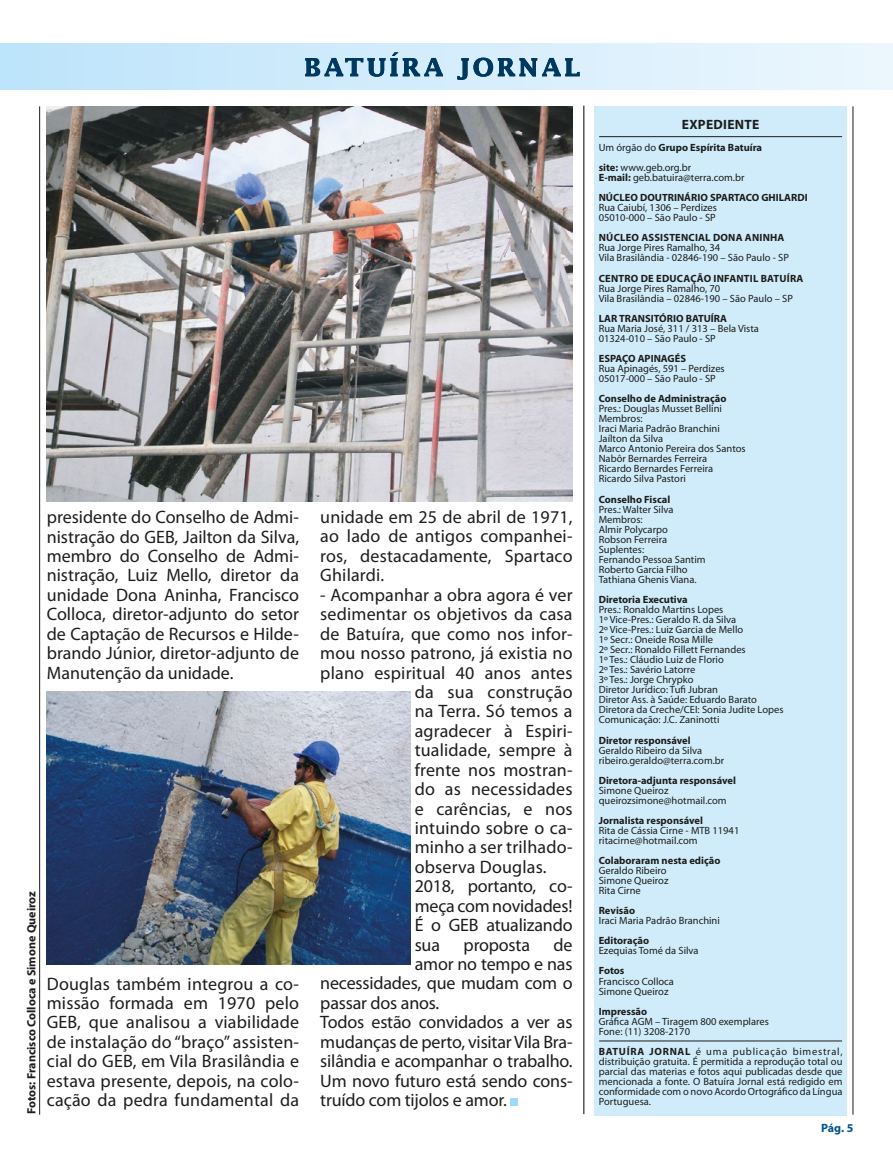
<style>
.page{position:relative;width:893px;height:1170px;background:#fff}
.page>*{position:absolute;margin:0;border:0;box-sizing:border-box;transform-origin:0 0}
.t1{font:18px/19.4px "Myriad Pro";letter-spacing:.005em;color:#1d1d1b;text-align:justify}
.t2{font:700 13.5px "Myriad Pro";letter-spacing:.02em;color:#1d1d1b}
.t3{font:700 12px "Myriad Pro";color:#1d1d1b}
.t4{font:700 12px "Myriad Pro";color:#005290}
.t5{font:10.5px/10.1px "Myriad Pro";color:#1d1d1b}
.t6{font:700 10.5px/20.1px "Myriad Pro";color:#1d1d1b}
.t7{font:700 10.5px "Myriad Pro";letter-spacing:.02em;color:#1d1d1b}
.s1{font-weight:400}
.s2{font-weight:700}
</style>
<div class="page">
<div style="left:0;top:44px;width:893px;height:45px;background:linear-gradient(to right,#bde4fa,#ecf6fd)"></div>
<hr style="left:853px;top:106px;width:1px;height:1008px;background:#1d1d1b">
<hr style="left:39px;top:106px;width:1px;height:1008px;background:#1d1d1b">
<svg style="left:305px;top:52px;width:138px;height:25px;background:#85abc3"></svg>
<svg style="left:457px;top:58px;width:123px;height:22px;background:#80a4bc"></svg>
<div style="left:594px;top:106px;width:252px;height:1009px;background:#d0ecfb"></div>
<hr style="left:599px;top:1040px;width:243px;height:1px;background:#1d1d1b">
<hr style="left:599px;top:136px;width:243px;height:1px;background:#1d1d1b">
<hr style="left:583px;top:106px;width:1px;height:1007px;background:#1d1d1b">
<div style="left:510px;top:1097px;width:8px;height:8px;background:#a1daf8"></div>
<img style="left:47px;top:106px;width:526px;height:395px">
<img style="left:47px;top:691px;width:363px;height:273px">
<p class="t1" style="left:47px;top:507px;width:254px">presidente do Conselho de Admi&shy;nistração do GEB, Jailton da Silva, membro do Conselho de Admi&shy;nistração, Luiz Mello, diretor da unidade Dona Aninha, Francisco Colloca, diretor-adjunto do setor de Captação de Recursos e Hilde&shy;brando Júnior, diretor-adjunto de Manutenção da unidade.</p>
<p class="t3" style="left:24px;top:1113px;width:224px;rotate:-90deg">Fotos: Francisco Colloca e Simone Queiroz</p>
<h1 class="t1" style="left:47px;top:973px;width:254px">Douglas também integrou a co&shy;missão formada em 1970 pelo GEB, que analisou a viabilidade de instalação do “braço” assisten&shy;cial do GEB, em Vila Brasilândia e estava presente, depois, na colo&shy;cação da pedra fundamental da</h1>
<h1 class="t1" style="left:320px;top:507px;width:254px">unidade em 25 de abril de 1971, ao lado de antigos companhei&shy;ros, destacadamente, Spartaco Ghilardi.</h1>
<h1 class="t1" style="left:320px;top:584px;width:254px">- Acompanhar a obra agora é ver</h1>
<h1 class="t1" style="left:320px;top:604px;width:254px">sedimentar os objetivos da casa</h1>
<h1 class="t1" style="left:320px;top:623px;width:254px">de Batuíra, que como nos infor-</h1>
<h1 class="t1" style="left:320px;top:643px;width:254px">mou nosso patrono, já existia no</h1>
<h1 class="t1" style="left:320px;top:662px;width:254px">plano espiritual 40 anos antes</h1>
<h1 class="t1" style="left:415px;top:682px;width:159px">da sua construção</h1>
<h1 class="t1" style="left:415px;top:701px;width:159px">na Terra. Só temos a</h1>
<h1 class="t1" style="left:415px;top:720px;width:159px">agradecer à Espiri-</h1>
<h1 class="t1" style="left:415px;top:740px;width:159px">tualidade, sempre à</h1>
<h1 class="t1" style="left:415px;top:759px;width:159px">frente nos mostran-</h1>
<h1 class="t1" style="left:415px;top:779px;width:159px">do as necessidades</h1>
<h1 class="t1" style="left:415px;top:798px;width:159px">e carências, e nos</h1>
<h1 class="t1" style="left:415px;top:818px;width:159px">intuindo sobre o ca-</h1>
<h1 class="t1" style="left:415px;top:837px;width:159px">minho a ser trilhado-</h1>
<h1 class="t1" style="left:415px;top:856px;width:133px">observa Douglas.</h1>
<h1 class="t1" style="left:415px;top:876px;width:159px">2018, portanto, co-</h1>
<h1 class="t1" style="left:415px;top:895px;width:159px">meça com novidades!</h1>
<h1 class="t1" style="left:415px;top:915px;width:159px">É o GEB atualizando</h1>
<h1 class="t1" style="left:415px;top:934px;width:27px">sua</h1>
<h1 class="t1" style="left:464px;top:934px;width:68px">proposta</h1>
<h1 class="t1" style="left:554px;top:934px;width:20px">de</h1>
<h1 class="t1" style="left:415px;top:953px;width:159px">amor no tempo e nas</h1>
<h1 class="t1" style="left:320px;top:973px;width:254px">necessidades, que mudam com o</h1>
<h1 class="t1" style="left:320px;top:992px;width:121px">passar dos anos.</h1>
<h1 class="t1" style="left:320px;top:1012px;width:254px">Todos estão convidados a ver as</h1>
<h1 class="t1" style="left:320px;top:1031px;width:254px">mudanças de perto, visitar Vila Bra-</h1>
<h1 class="t1" style="left:320px;top:1051px;width:254px">silândia e acompanhar o trabalho.</h1>
<h1 class="t1" style="left:320px;top:1070px;width:254px">Um novo futuro está sendo cons-</h1>
<h1 class="t1" style="left:320px;top:1089px;width:188px">truído com tijolos e amor.</h1>
<p class="t2" style="left:682px;top:116px;width:79px">EXPEDIENTE</p>
<p class="t6" style="left:599px;top:137px;width:165px"><span class="s1">Um órgão do</span> Grupo Espírita Batuíra site: <span class="s1">www.geb.org.br</span></p>
<p class="t6" style="left:599px;top:167px;width:210px">E-mail: <span class="s1">geb.batuira@terra.com.br<br></span>NÚCLEO DOUTRINÁRIO SPARTACO GHILARDI</p>
<p class="t5" style="left:599px;top:202px;width:120px">Rua Caiubí, 1306 – Perdizes<br>05010-000 – São Paulo - SP</p>
<p class="t7" style="left:599px;top:231px;width:187px">NÚCLEO ASSISTENCIAL DONA ANINHA</p>
<p class="t5" style="left:599px;top:243px;width:192px">Rua Jorge Pires Ramalho, 34<br>Vila Brasilândia - 02846-190 – São Paulo - SP</p>
<p class="t7" style="left:599px;top:271px;width:206px">CENTRO DE EDUCAÇÃO INFANTIL BATUÍRA</p>
<p class="t5" style="left:599px;top:283px;width:196px">Rua Jorge Pires Ramalho, 70<br>Vila Brasilândia – 02846-190 – São Paulo – SP</p>
<p class="t6" style="left:599px;top:308px;width:130px">LAR TRANSITÓRIO BATUÍRA</p>
<p class="t5" style="left:599px;top:323px;width:162px">Rua Maria José, 311 / 313 – Bela Vista<br>01324-010 – São Paulo - SP</p>
<p class="t6" style="left:599px;top:348px;width:89px">ESPAÇO APINAGÉS</p>
<p class="t5" style="left:599px;top:363px;width:127px">Rua Apinagés, 591 – Perdizes<br>05017-000 – São Paulo - SP</p>
<p class="t6" style="left:599px;top:388px;width:129px">Conselho de Administração</p>
<p class="t5" style="left:599px;top:403px;width:148px">Pres.: Douglas Musset Bellini<br>Membros:<br>Iraci Maria Padrão Branchini<br>Jaílton da Silva<br>Marco Antonio Pereira dos Santos<br>Nabôr Bernardes Ferreira<br>Ricardo Bernardes Ferreira<br>Ricardo Silva Pastori</p>
<p class="t6" style="left:599px;top:488px;width:73px">Conselho Fiscal</p>
<p class="t5" style="left:599px;top:504px;width:108px">Pres.: Walter Silva<br>Membros:<br>Almir Polycarpo<br>Robson Ferreira<br>Suplentes:<br>Fernando Pessoa Santim<br>Roberto Garcia Filho<br>Tathiana Ghenis Viana.</p>
<p class="t6" style="left:599px;top:589px;width:91px">Diretoria Executiva</p>
<p class="t5" style="left:599px;top:604px;width:186px">Pres.: Ronaldo Martins Lopes<br>1º Vice-Pres.: Geraldo R. da Silva<br>2º Vice-Pres.: Luiz Garcia de Mello<br>1º Secr.: Oneide Rosa Mille<br>2º Secr.: Ronaldo Fillett Fernandes<br>1º Tes.: Cláudio Luiz de Florio<br>2º Tes.: Savério Latorre<br>3º Tes.: Jorge Chrypko<br>Diretor Jurídico: Tufi Jubran<br>Diretor Ass. à Saúde: Eduardo Barato<br>Diretora da Creche/CEI: Sonia Judite Lopes<br>Comunicação: J.C. Zaninotti</p>
<p class="t6" style="left:599px;top:729px;width:93px">Diretor responsável</p>
<p class="t5" style="left:599px;top:744px;width:127px">Geraldo Ribeiro da Silva ribeiro.geraldo@terra.com.br</p>
<p class="t6" style="left:599px;top:769px;width:139px">Diretora-adjunta responsável</p>
<p class="t5" style="left:599px;top:785px;width:129px">Simone Queiroz queirozsimone@hotmail.com</p>
<p class="t6" style="left:599px;top:809px;width:106px">Jornalista responsável</p>
<p class="t5" style="left:599px;top:825px;width:142px">Rita de Cássia Cirne - MTB 11941 ritacirne@hotmail.com</p>
<p class="t6" style="left:599px;top:850px;width:123px">Colaboraram nesta edição</p>
<p class="t5" style="left:599px;top:865px;width:71px">Geraldo Ribeiro<br>Simone Queiroz<br>Rita Cirne</p>
<p class="t6" style="left:599px;top:900px;width:38px">Revisão</p>
<p class="t5" style="left:599px;top:915px;width:123px">Iraci Maria Padrão Branchini</p>
<p class="t6" style="left:599px;top:930px;width:52px">Editoração</p>
<p class="t5" style="left:599px;top:945px;width:101px">Ezequias Tomé da Silva</p>
<p class="t6" style="left:599px;top:960px;width:27px">Fotos</p>
<p class="t5" style="left:599px;top:975px;width:77px">Francisco Colloca<br>Simone Queiroz</p>
<p class="t6" style="left:599px;top:1000px;width:50px">Impressão</p>
<p class="t5" style="left:599px;top:1015px;width:172px">Gráfica AGM – Tiragem 800 exemplares<br>Fone: (11) 3208-2170</p>
<p class="t5" style="left:599px;top:1045px;width:245px;text-align:justify"><span class="s2">BATUÍRA JORNAL</span> é uma publicação bimestral, distribuição gratuita. É permitida a reprodução total ou parcial das materias e fotos aqui publicadas desde que mencionada a fonte. O Batuíra Jornal está redigido em conformidade com o novo Acordo Ortográfico da Língua Portuguesa.</p>
<p class="t4" style="left:821px;top:1120px;width:34px">Pág. 5</p>
</div>
